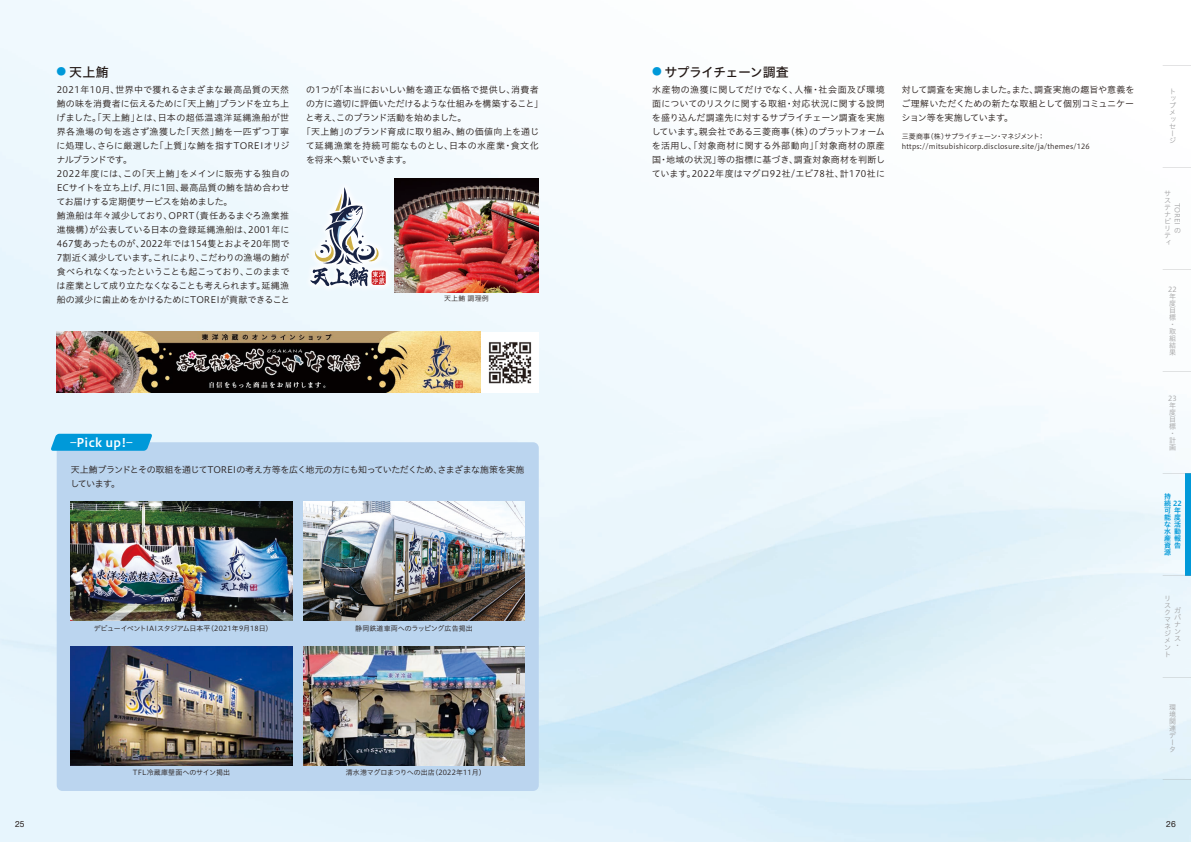
<style>
.page{position:relative;width:1191px;height:842px;background:#fff}
.page>*{position:absolute;margin:0;border:0;box-sizing:border-box;transform-origin:0 0}
.t1{font:13px "Hiragino UD Sans Std W5";letter-spacing:-.055em;color:#231916}
.t2{font:13px "Hiragino UD Sans Std W5";letter-spacing:-.035em;color:#231916}
.t3{font:12px "Hiragino UD Sans Std W6";letter-spacing:.02em;color:#fff}
.t4{font:9px/14px "Hiragino UD Sans Std W3";color:#231916;text-align:justify}
.t5{font:9px/14px "Hiragino UD Sans Std W3";letter-spacing:-.04em;color:#231916}
.t6{font:9px "Hiragino UD Sans Std W3";letter-spacing:.045em;color:#231916}
.t7{font:9px "Hiragino UD Sans Std W3";letter-spacing:-.035em;color:#231916}
.t8{font:8.5px "Helvetica Neue LT Std";color:#231916}
.t9{font:7px/10px "Hiragino UD Sans Std W3";letter-spacing:.02em;color:#231916}
.t10{font:7px/7px "Hiragino UD Sans Std W3";color:#a0a0a1}
.t11{font:7px "Hiragino UD Sans Std W3";letter-spacing:-.02em;color:#231916}
.t12{font:7px "Hiragino UD Sans Std W3";letter-spacing:-.005em;color:#231916}
.t13{font:7px/7px "Hiragino UD Sans Std W6";color:#0099d9}
.s1{font-size:9.8px;color:#0099d9}
</style>
<div class="page">
<img style="left:0;top:0;width:1191px;height:842px">
<div style="left:57px;top:332px;width:482px;height:61px;background:#fff"></div>
<img style="left:57px;top:332px;width:423px;height:61px">
<img style="left:488px;top:342px;width:44px;height:42px">
<img style="left:394px;top:179px;width:145px;height:113px">
<div style="left:303px;top:180px;width:91px;height:114px;background:#f0f9fe"></div>
<svg style="left:310px;top:187px;width:76px;height:99px"></svg>
<div style="left:57px;top:442px;width:482px;height:349px;background:#bbd5ef;border-radius:6px"></div>
<svg style="left:50px;top:434px;width:103px;height:17px;background:#109fdb"></svg>
<img style="left:303px;top:502px;width:221px;height:119px">
<img style="left:303px;top:646px;width:221px;height:119px">
<img style="left:71px;top:502px;width:221px;height:119px">
<img style="left:71px;top:646px;width:221px;height:119px">
<div style="left:1185px;top:473px;width:6px;height:102px;background:#0099d9"></div>
<svg style="left:1162px;top:65px;width:29px;height:1px"></svg>
<svg style="left:1162px;top:167px;width:29px;height:1px"></svg>
<svg style="left:1162px;top:269px;width:29px;height:1px"></svg>
<svg style="left:1162px;top:371px;width:29px;height:1px"></svg>
<svg style="left:1162px;top:473px;width:29px;height:1px"></svg>
<svg style="left:1162px;top:575px;width:29px;height:1px"></svg>
<svg style="left:1162px;top:677px;width:29px;height:1px"></svg>
<svg style="left:1162px;top:780px;width:29px;height:1px"></svg>
<h1 class="t2" style="left:57px;top:62px;width:54px"><span class="s1">●</span> 天上鮪</h1>
<p class="t4" style="left:56px;top:82px;width:235px;text-align:left">2021年10月、世界中で獲れるさまざまな最高品質の天然鮪の味を消費者に伝えるために「天上鮪」ブランドを立ち上げました。「天上鮪」とは、日本の超低温遠洋延縄漁船が世界各漁場の旬を逃さず漁獲した「天然」鮪を一匹ずつ丁寧に処理し、さらに厳選した「上質」な鮪を指すTOREIオリジナルブランドです。<br>2022年度には、この「天上鮪」をメインに販売する独自の<br>ECサイトを立ち上げ、月に1回、最高品質の鮪を詰め合わせてお届けする定期便サービスを始めました。<br>鮪漁船は年々減少しており、OPRT（責任あるまぐろ漁業推進機構）が公表している日本の登録延縄漁船は、2001年に<br>467隻あったものが、2022年では154隻とおよそ20年間で<br>7割近く減少しています。これにより、こだわりの漁場の鮪が食べられなくなったということも起こっており、このままでは産業として成り立たなくなることも考えられます。延縄漁船の減少に歯止めをかけるためにTOREIが貢献できること</p>
<p class="t4" style="left:306px;top:82px;width:234px">の1つが「本当においしい鮪を適正な価格で提供し、消費者</p>
<p class="t4" style="left:306px;top:96px;width:239px">の方に適切に評価いただけるような仕組みを構築すること」</p>
<p class="t7" style="left:306px;top:111px;width:162px">と考え、このブランド活動を始めました。</p>
<p class="t4" style="left:302px;top:124px;width:239px">「天上鮪」のブランド育成に取り組み、鮪の価値向上を通じ</p>
<p class="t6" style="left:306px;top:139px;width:234px">て延縄漁業を持続可能なものとし、日本の水産業・食文化</p>
<p class="t4" style="left:306px;top:152px;width:107px">を将来へ繋いでいきます。</p>
<p class="t9" style="left:444px;top:293px;width:46px">天上鮪 調理例</p>
<h2 class="t3" style="left:70px;top:433px;width:64px">–Pick up!–</h2>
<p class="t5" style="left:70px;top:462px;width:456px">天上鮪ブランドとその取組を通じてTOREIの考え方等を広く地元の方にも知っていただくため、さまざまな施策を実施しています。</p>
<p class="t11" style="left:94px;top:623px;width:180px">デビューイベントIAIスタジアム日本平（2021年9月18日）</p>
<p class="t9" style="left:133px;top:767px;width:99px">TFL冷蔵庫壁面へのサイン掲出</p>
<p class="t9" style="left:355px;top:622px;width:119px">静岡鉄道車両へのラッピング広告掲出</p>
<p class="t12" style="left:346px;top:767px;width:141px">清水港マグロまつりへの出店（2022年11月）</p>
<h1 class="t1" style="left:652px;top:62px;width:138px"><span class="s1">●</span> サプライチェーン調査</h1>
<p class="t4" style="left:651px;top:82px;width:235px">水産物の漁獲に関してだけでなく、人権・社会面及び環境面についてのリスクに関する取組・対応状況に関する設問を盛り込んだ調達先に対するサプライチェーン調査を実施しています。親会社である三菱商事（株）のプラットフォームを活用し、「対象商材に関する外部動向」「対象商材の原産国・地域の状況」等の指標に基づき、調査対象商材を判断しています。2022年度はマグロ92社/エビ78社、計170社に</p>
<p class="t4" style="left:901px;top:82px;width:235px">対して調査を実施しました。また、調査実施の趣旨や意義をご理解いただくための新たな取組として個別コミュニケーション等を実施しています。</p>
<p class="t9" style="left:901px;top:131px;width:190px">三菱商事（株）サプライチェーン・マネジメント：https://mitsubishicorp.disclosure.site/ja/themes/126</p>
<p class="t10" style="left:1169px;top:88px;width:8px">トップメッセージ</p>
<p class="t10" style="left:1164px;top:190px;width:8px">サステナビリティ</p>
<p class="t10" style="left:1181px;top:203px;width:24px;rotate:90deg">TOREI</p>
<p class="t10" style="left:1174px;top:227px;width:8px">の</p>
<p class="t10" style="left:1168px;top:285px;width:10px">22年度目標・取組結果</p>
<p class="t10" style="left:1168px;top:394px;width:10px">23年度目標・計画</p>
<p class="t13" style="left:1164px;top:489px;width:8px;line-height:14px">持可</p>
<p class="t13" style="left:1164px;top:514px;width:8px;text-align:justify">能な水産資源</p>
<p class="t13" style="left:1174px;top:500px;width:9px;text-indent:-10px">続 22年度活動報告</p>
<p class="t10" style="left:1164px;top:595px;width:8px">リスクマネジメント</p>
<p class="t10" style="left:1174px;top:606px;width:8px;text-align:justify">ガバナンス・</p>
<p class="t10" style="left:1169px;top:704px;width:8px">環境関連データ</p>
<p class="t8" style="left:15px;top:819px;width:11px">25</p>
<p class="t8" style="left:1166px;top:819px;width:11px">26</p>
</div>
